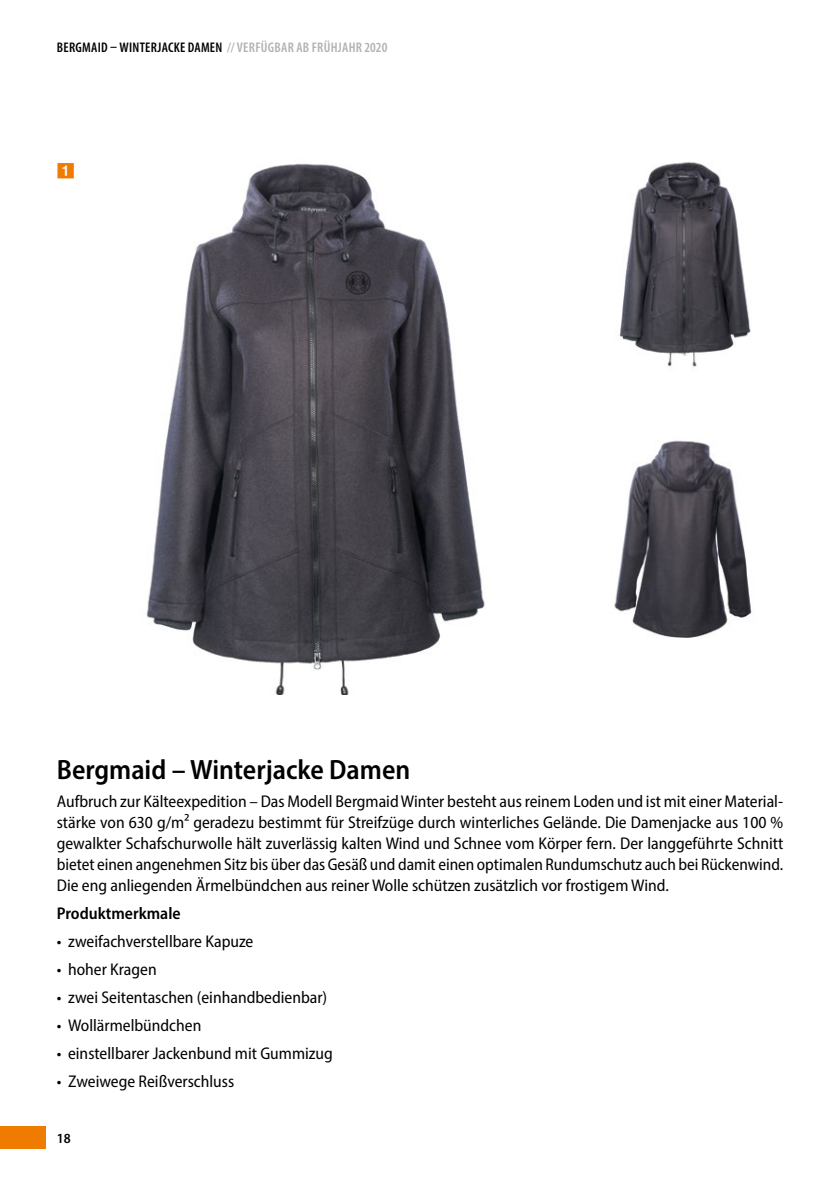
<style>
.page{position:relative;width:840px;height:1191px;background:#fff}
.page>*{position:absolute;margin:0;border:0;box-sizing:border-box;transform-origin:0 0}
.t1{font:600 semi-condensed 28px "Myriad Pro";color:#000}
.t2{font:semi-condensed 17px/21px "Myriad Pro";color:#000;text-align:justify}
.t3{font:600 semi-condensed 17px "Myriad Pro";color:#000}
.t4{font:600 condensed 14px "Myriad Pro";letter-spacing:.02em;color:#000}
.t5{font:600 semi-condensed 14px "Myriad Pro";color:#000}
.s1{color:#b1b2b3}
</style>
<div class="page">
<div style="left:0;top:1125px;width:45px;height:23px;background:#ef7c00"></div>
<img style="left:614px;top:440px;width:138px;height:198px">
<img style="left:146px;top:163px;width:339px;height:532px">
<img style="left:619px;top:162px;width:132px;height:205px">
<p class="t4" style="left:57px;top:39px;width:332px">BERGMAID – WINTERJACKE DAMEN <span class="s1">// VERFÜGBAR AB FRÜHJAHR 2020</span></p>
<h1 class="t1" style="left:57px;top:751px;width:355px">Bergmaid – Winterjacke Damen</h1>
<p class="t2" style="left:57px;top:790px;width:727px">Aufbruch zur Kälteexpedition – Das Modell Bergmaid Winter besteht aus reinem Loden und ist mit einer Material&shy;stärke von 630 g/m² geradezu bestimmt für Streifzüge durch winterliches Gelände. Die Damenjacke aus 100 % gewalkter Schafschurwolle hält zuverlässig kalten Wind und Schnee vom Körper fern. Der langgeführte Schnitt bietet einen angenehmen Sitz bis über das Gesäß und damit einen optimalen Rundumschutz auch bei Rückenwind.<br>Die eng anliegenden Ärmelbündchen aus reiner Wolle schützen zusätzlich vor frostigem Wind.</p>
<p class="t3" style="left:57px;top:902px;width:125px">Produktmerkmale</p>
<p class="t2" style="left:57px;top:930px;width:198px">• zweifachverstellbare Kapuze</p>
<p class="t2" style="left:57px;top:958px;width:101px">• hoher Kragen</p>
<p class="t2" style="left:57px;top:986px;width:272px">• zwei Seitentaschen (einhandbedienbar)</p>
<p class="t2" style="left:57px;top:1014px;width:146px">• Wollärmelbündchen</p>
<p class="t2" style="left:57px;top:1042px;width:277px">• einstellbarer Jackenbund mit Gummizug</p>
<p class="t2" style="left:57px;top:1070px;width:179px">• Zweiwege Reißverschluss</p>
<p class="t5" style="left:57px;top:1129px;width:15px">18</p>
</div>
